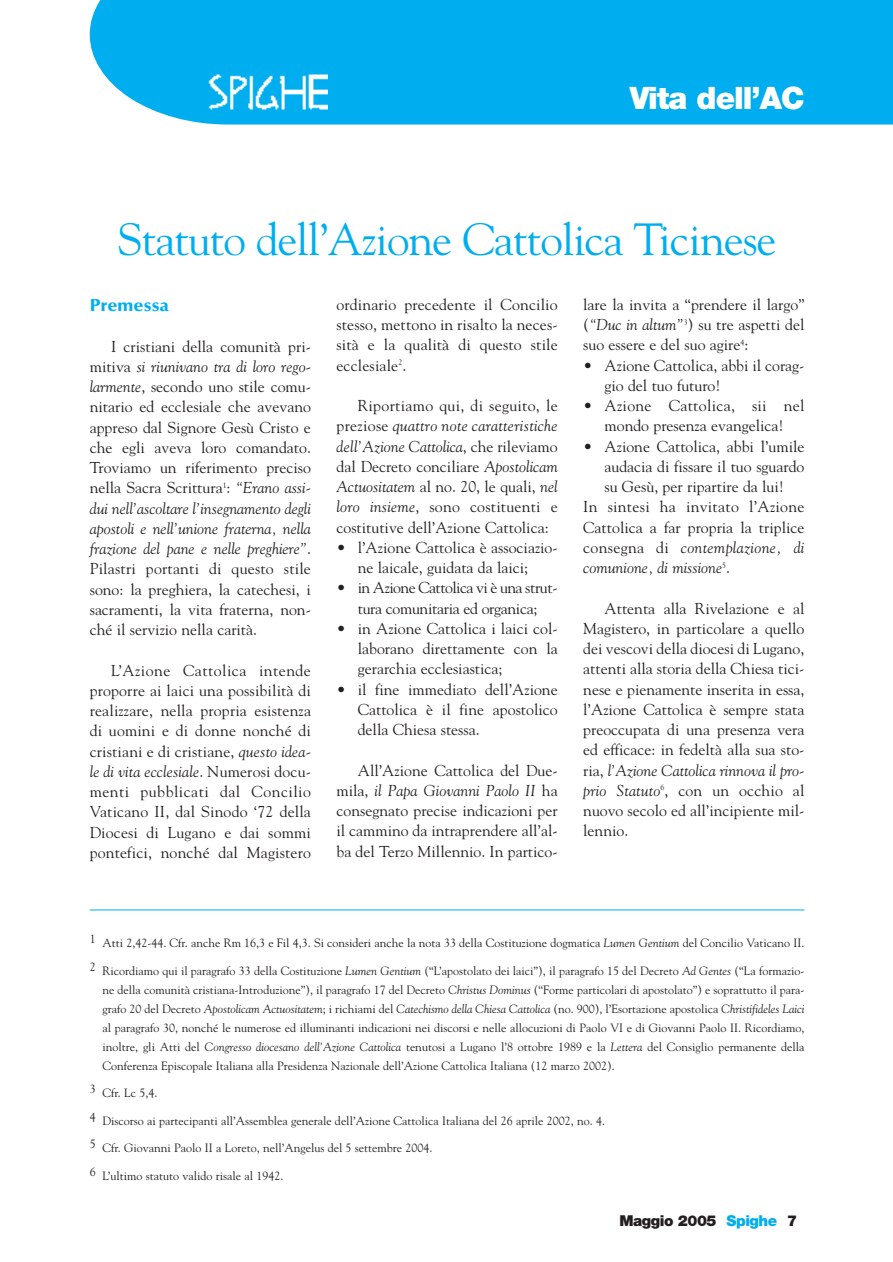
<style>
.page{position:relative;width:893px;height:1262px;background:#fff}
.page>*{position:absolute;margin:0;border:0;box-sizing:border-box;transform-origin:0 0}
.t1{font:45px "Goudy";letter-spacing:-.025em;color:#00aeef}
.t2{font:900 30.9px "Helvetica Neue";letter-spacing:-.035em;color:#fff}
.t3{font:900 17.25px "Optima";letter-spacing:.005em;color:#00aeef;scale:1.04 1}
.t4{font:15.75px/20.2px "Goudy";color:#231f20;text-align:justify}
.t5{font:15.75px/20.2px "Goudy";letter-spacing:-.02em;color:#231f20;text-align:center}
.t6{font:15.75px "Goudy";letter-spacing:.02em;color:#231f20}
.t7{font:italic 15.75px "Goudy";letter-spacing:.02em;color:#231f20}
.t8{font:italic 15.75px "Goudy";color:#231f20}
.t9{font:900 15px "Helvetica Neue";letter-spacing:-.035em;color:#231f20}
.t10{font:12px/19px "Goudy";color:#231f20;text-align:justify}
.s1{font-style:italic}
.s2{font-weight:700}
.s3{font-style:normal}
.s4{color:#00aeef}
</style>
<div class="page">
<div style="left:90px;top:0;width:802px;height:124px;background:#00aeef"></div>
<img style="left:206px;top:74px;width:122px;height:36px">
<hr style="left:90px;top:909px;width:714px;height:1px;background:#00aeef">
<h2 class="t2" style="left:629px;top:87px;width:176px">Vita dell’AC</h2>
<h1 class="t1" style="left:118px;top:222px;width:660px">Statuto dell’Azione Cattolica Ticinese</h1>
<p class="t3" style="left:90px;top:298px;width:78px">Premessa</p>
<p class="t4" style="left:90px;top:337px;width:223px;text-indent:21px">I cristiani della comunità pri&shy;mitiva <span class="s1">si riunivano tra di loro rego&shy;larmente</span>, secondo uno stile comu&shy;nitario ed ecclesiale che avevano appreso dal Signore Gesù Cristo e che egli aveva loro comandato.<br>Troviamo un riferimento preciso nella Sacra Scrittura<sup>1</sup>: <span class="s1">“Erano assi&shy;dui nell’ascoltare l’insegnamento degli apostoli e nell’unione fraterna, nella frazione del pane e nelle preghiere”</span>.<br>Pilastri portanti di questo stile sono: la preghiera, la catechesi, i sacramenti, la vita fraterna, non&shy;ché il servizio nella carità.</p>
<p class="t4" style="left:90px;top:661px;width:223px;text-indent:21px">L’Azione Cattolica intende proporre ai laici una possibilità di realizzare, nella propria esistenza di uomini e di donne nonché di cristiani e di cristiane, <span class="s1">questo idea&shy;le di vita ecclesiale</span>. Numerosi docu&shy;menti pubblicati dal Concilio Vaticano II, dal Sinodo ‘72 della Diocesi di Lugano e dai sommi pontefici, nonché dal Magistero</p>
<p class="t4" style="left:336px;top:295px;width:223px">ordinario precedente il Concilio stesso, mettono in risalto la neces&shy;sità e la qualità di questo stile ecclesiale<sup>2</sup>.</p>
<p class="t4" style="left:336px;top:397px;width:223px;text-indent:21px">Riportiamo qui, di seguito, le preziose <span class="s1">quattro note caratteristiche dell’Azione Cattolica</span>, che rileviamo dal Decreto conciliare <span class="s1">Apostolicam Actuositatem</span> al no. 20, le quali, <span class="s1">nel loro insieme</span>, sono costituenti e costitutive dell’Azione Cattolica:</p>
<p class="t4" style="left:336px;top:538px;width:223px;text-align:center"><span class="s2">•</span> l’Azione Cattolica è associazio&shy;ne laicale, guidata da laici;</p>
<p class="t5" style="left:336px;top:579px;width:223px"><span class="s2">•</span> in Azione Cattolica vi è una strut&shy;tura comunitaria ed organica;</p>
<p class="t4" style="left:358px;top:619px;width:201px;text-indent:-21px"><span class="s2">•</span> in Azione Cattolica i laici col&shy;laborano direttamente con la gerarchia ecclesiastica;</p>
<p class="t4" style="left:358px;top:680px;width:201px;text-indent:-21px">• il fine immediato dell’Azione Cattolica è il fine apostolico della Chiesa stessa.</p>
<p class="t4" style="left:336px;top:761px;width:223px;text-indent:21px">All’Azione Cattolica del Due&shy;mila, <span class="s1">il Papa Giovanni Paolo II</span> ha consegnato precise indicazioni per il cammino da intraprendere all’al&shy;ba del Terzo Millennio. In partico-</p>
<p class="t4" style="left:583px;top:295px;width:223px">lare la invita a “prendere il largo” (<span class="s1">“Duc in altum”</span><sup>3</sup>) su tre aspetti del suo essere e del suo agire<sup>4</sup>:</p>
<p class="t4" style="left:604px;top:356px;width:201px;text-indent:-21px">• Azione Cattolica, abbi il corag&shy;gio del tuo futuro!</p>
<p class="t4" style="left:583px;top:397px;width:223px;text-align:center">• Azione Cattolica, sii nel mondo presenza evangelica!</p>
<p class="t4" style="left:583px;top:437px;width:223px">• Azione Cattolica, abbi l’umile</p>
<p class="t4" style="left:604px;top:457px;width:201px">audacia di fissare il tuo sguardo</p>
<p class="t4" style="left:604px;top:478px;width:181px">su Gesù, per ripartire da lui!</p>
<p class="t6" style="left:583px;top:500px;width:223px">In sintesi ha invitato l’Azione</p>
<p class="t4" style="left:583px;top:518px;width:223px">Cattolica a far propria la triplice</p>
<p class="t7" style="left:583px;top:541px;width:223px"><span class="s3">consegna di</span> contemplazione, di</p>
<p class="t8" style="left:583px;top:561px;width:148px">comunione, di missione<sup>5</sup><span class="s3">.</span></p>
<p class="t4" style="left:583px;top:599px;width:223px;text-indent:21px">Attenta alla Rivelazione e al Magistero, in particolare a quello dei vescovi della diocesi di Lugano, attenti alla storia della Chiesa tici&shy;nese e pienamente inserita in essa, l’Azione Cattolica è sempre stata preoccupata di una presenza vera ed efficace: in fedeltà alla sua sto&shy;ria, <span class="s1">l’Azione Cattolica rinnova il pro&shy;prio Statuto</span><sup>6</sup>, con un occhio al nuovo secolo ed all’incipiente mil&shy;lennio.</p>
<p class="t10" style="left:90px;top:934px;width:716px">1 Atti 2,42-44. Cfr. anche Rm 16,3 e Fil 4,3. Si consideri anche la nota 33 della Costituzione dogmatica <span class="s1">Lumen Gentium</span> del Concilio Vaticano II.</p>
<p class="t10" style="left:102px;top:962px;width:703px;text-indent:-13px">2 Ricordiamo qui il paragrafo 33 della Costituzione <span class="s1">Lumen Gentium</span> (“L’apostolato dei laici”), il paragrafo 15 del Decreto <span class="s1">Ad Gentes</span> (“La formazio&shy;ne della comunità cristiana-Introduzione”), il paragrafo 17 del Decreto <span class="s1">Christus Dominus</span> (“Forme particolari di apostolato”) e soprattutto il para&shy;grafo 20 del Decreto <span class="s1">Apostolicam Actuositatem</span>; i richiami del <span class="s1">Catechismo della Chiesa Cattolica</span> (no. 900), l’Esortazione apostolica <span class="s1">Christifideles Laici </span>al paragrafo 30, nonché le numerose ed illuminanti indicazioni nei discorsi e nelle allocuzioni di Paolo VI e di Giovanni Paolo II. Ricordiamo, inoltre, gli Atti del <span class="s1">Congresso diocesano dell’Azione Cattolica</span> tenutosi a Lugano l’8 ottobre 1989 e la <span class="s1">Lettera</span> del Consiglio permanente della Conferenza Episcopale Italiana alla Presidenza Nazionale dell’Azione Cattolica Italiana (12 marzo 2002).</p>
<p class="t10" style="left:90px;top:1084px;width:69px">3 Cfr. Lc 5,4.</p>
<p class="t10" style="left:90px;top:1112px;width:517px">4 Discorso ai partecipanti all’Assemblea generale dell’Azione Cattolica Italiana del 26 aprile 2002, no. 4.</p>
<p class="t10" style="left:90px;top:1139px;width:344px">5 Cfr. Giovanni Paolo II a Loreto, nell’Angelus del 5 settembre 2004.</p>
<p class="t10" style="left:90px;top:1167px;width:195px">6 L’ultimo statuto valido risale al 1942.</p>
<p class="t9" style="left:619px;top:1215px;width:179px">Maggio 2005 <span class="s4">Spighe</span> 7</p>
</div>
